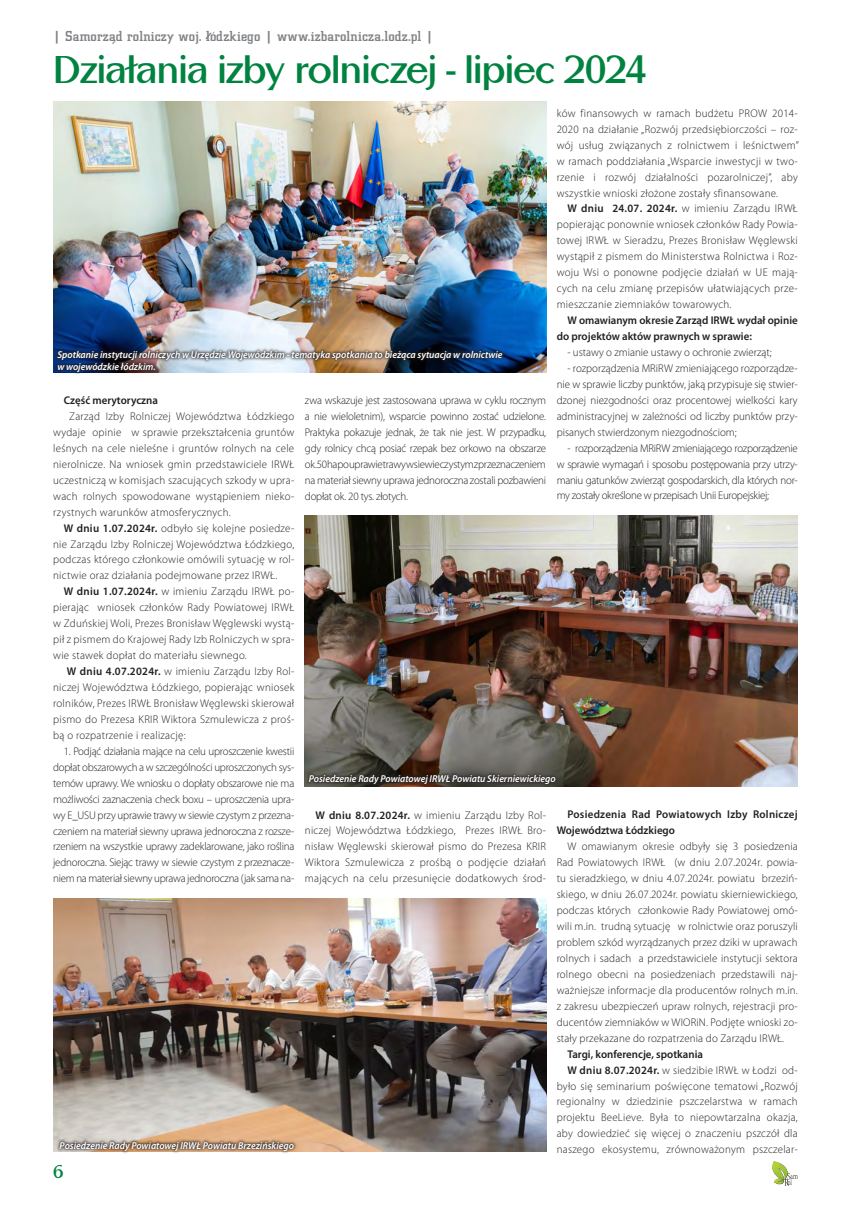
<style>
.page{position:relative;width:851px;height:1205px;background:#fff}
.page>*{position:absolute;margin:0;border:0;box-sizing:border-box;transform-origin:0 0}
.t1{font:700 37.5px "Altrincham";letter-spacing:-.04em;color:#008340}
.t2{font:700 17.5px "Altrincham";color:#008340}
.t3{font:500 15px "City DEE";letter-spacing:.01em;color:#808285}
.t4{font:300 11.25px/16px "Myriad Pro";letter-spacing:.025em;color:#231f20;text-align:justify}
.t5{font:600 11.25px/16px "Myriad Pro";color:#231f20}
.t6{font:600 11.25px/16px "Myriad Pro";letter-spacing:.02em;color:#231f20}
.t7{font:300 11.25px "Myriad Pro";color:#231f20}
.t8{font:italic 600 10px/12px "Myriad Pro";color:#fff}
.s1{font-weight:600}
</style>
<div class="page">
<img style="left:772px;top:1161px;width:25px;height:24px">
<svg style="left:205px;top:33px;width:7px;height:6px"></svg>
<img style="left:53px;top:898px;width:493px;height:254px">
<img style="left:53px;top:102px;width:493px;height:270px">
<div style="left:54px;top:347px;width:452px;height:29px;background:#231f20;opacity:.75"></div>
<img style="left:305px;top:516px;width:492px;height:271px">
<div style="left:305px;top:771px;width:254px;height:17px;background:#231f20;opacity:.75"></div>
<div style="left:56px;top:1137px;width:241px;height:17px;background:#231f20;opacity:.75"></div>
<h3 class="t3" style="left:53px;top:29px;width:381px">| Samorzad rolniczy woj. lódzkiego | www.izbarolnicza.lodz.pl |</h3>
<h1 class="t1" style="left:53px;top:47px;width:595px">Działania izby rolniczej - lipiec 2024</h1>
<p class="t4" style="left:556px;top:105px;width:244px">ków finansowych w ramach budżetu PROW 2014- 2020 na działanie „Rozwój przedsiębiorczości – roz&shy;wój usług związanych z rolnictwem i leśnictwem” w ramach poddziałania „Wsparcie inwestycji w two&shy;rzenie i rozwój działalności pozarolniczej”, aby wszystkie wnioski złożone zostały sfinansowane.</p>
<p class="t4" style="left:556px;top:201px;width:242px;text-indent:11px"><span class="s1">W dniu 24.07. 2024r.</span> w imieniu Zarządu IRWŁ popierając ponownie wniosek członków Rady Powia&shy;towej IRWŁ w Sieradzu, Prezes Bronisław Węglewski wystąpił z pismem do Ministerstwa Rolnictwa i Roz&shy;woju Wsi o ponowne podjęcie działań w UE mają&shy;cych na celu zmianę przepisów ułatwiających prze&shy;mieszczanie ziemniaków towarowych.</p>
<p class="t5" style="left:556px;top:312px;width:242px;text-indent:11px">W omawianym okresie Zarząd IRWŁ wydał opinie do projektów aktów prawnych w sprawie:</p>
<p class="t7" style="left:567px;top:346px;width:206px">- ustawy o zmianie ustawy o ochronie zwierząt;</p>
<p class="t4" style="left:556px;top:360px;width:242px;text-indent:11px">- rozporządzenia MRiRW zmieniającego rozporządze&shy;nie w sprawie liczby punktów, jaką przypisuje się stwier&shy;dzonej niezgodności oraz procentowej wielkości kary administracyjnej w zależności od liczby punktów przy&shy;pisanych stwierdzonym niezgodnościom;</p>
<p class="t4" style="left:556px;top:440px;width:242px;text-indent:11px">- rozporządzenia MRiRW zmieniającego rozporządzenie w sprawie wymagań i sposobu postępowania przy utrzy&shy;maniu gatunków zwierząt gospodarskich, dla których nor&shy;my zostały określone w przepisach Unii Europejskiej;</p>
<p class="t8" style="left:57px;top:348px;width:446px">Spotkanie instytucji rolniczych w Urzędzie Wojewódzkim - tematyka spotkania to bieżąca sytuacja w rolnictwie w wojewódzkie łódzkim.</p>
<p class="t4" style="left:305px;top:392px;width:242px">zwa wskazuje jest zastosowana uprawa w cyklu rocznym a nie wieloletnim), wsparcie powinno zostać udzielone.<br>Praktyka pokazuje jednak, że tak nie jest. W przypadku, gdy rolnicy chcą posiać rzepak bez orkowo na obszarze ok. 50ha po uprawie trawy w siewie czystym z przeznaczeniem na materiał siewny uprawa jednoroczna zostali pozbawieni dopłat ok. 20 tys. złotych.</p>
<p class="t5" style="left:64px;top:392px;width:96px">Część merytoryczna</p>
<p class="t4" style="left:53px;top:408px;width:242px;text-indent:16px">Zarząd Izby Rolniczej Województwa Łódzkiego wydaje opinie w sprawie przekształcenia gruntów leśnych na cele nieleśne i gruntów rolnych na cele nierolnicze. Na wniosek gmin przedstawiciele IRWŁ uczestniczą w komisjach szacujących szkody w upra&shy;wach rolnych spowodowane wystąpieniem nieko&shy;rzystnych warunków atmosferycznych.</p>
<p class="t4" style="left:53px;top:520px;width:242px;text-indent:11px"><span class="s1">W dniu 1.07.2024r.</span> odbyło się kolejne posiedze&shy;nie Zarządu Izby Rolniczej Województwa Łódzkiego, podczas którego członkowie omówili sytuację w rol&shy;nictwie oraz działania podejmowane przez IRWŁ.</p>
<p class="t4" style="left:53px;top:584px;width:242px;text-indent:11px"><span class="s1">W dniu 1.07.2024r.</span> w imieniu Zarządu IRWŁ po&shy;pierając wniosek członków Rady Powiatowej IRWŁ w Zduńskiej Woli, Prezes Bronisław Węglewski wystą&shy;pił z pismem do Krajowej Rady Izb Rolniczych w spra&shy;wie stawek dopłat do materiału siewnego.</p>
<p class="t4" style="left:53px;top:663px;width:242px;text-indent:14px"><span class="s1">W dniu 4.07.2024r.</span> w imieniu Zarządu Izby Rol&shy;niczej Województwa Łódzkiego, popierając wniosek rolników, Prezes IRWŁ Bronisław Węglewski skierował pismo do Prezesa KRIR Wiktora Szmulewicza z proś&shy;bą o rozpatrzenie i realizację:</p>
<p class="t4" style="left:53px;top:743px;width:242px;text-indent:11px">1. Podjąć działania mające na celu uproszczenie kwestii dopłat obszarowych a w szczególności uproszczonych sys&shy;temów uprawy. We wniosku o dopłaty obszarowe nie ma możliwości zaznaczenia check boxu – uproszczenia upra&shy;wy E_USU przy uprawie trawy w siewie czystym z przezna&shy;czeniem na materiał siewny uprawa jednoroczna z rozsze&shy;rzeniem na wszystkie uprawy zadeklarowane, jako roślina jednoroczna. Siejąc trawy w siewie czystym z przeznacze&shy;niem na materiał siewny uprawa jednoroczna (jak sama na-</p>
<p class="t8" style="left:309px;top:772px;width:248px">Posiedzenie Rady Powiatowej IRWŁ Powiatu Skierniewickiego</p>
<p class="t6" style="left:556px;top:806px;width:242px;text-indent:11px">Posiedzenia Rad Powiatowych Izby Rolniczej<br>Województwa Łódzkiego</p>
<p class="t4" style="left:556px;top:839px;width:242px;text-indent:11px">W omawianym okresie odbyły się 3 posiedzenia Rad Powiatowych IRWŁ (w dniu 2.07.2024r. powia&shy;tu sieradzkiego, w dniu 4.07.2024r. powiatu brzeziń&shy;skiego, w dniu 26.07.2024r. powiatu skierniewickiego, podczas których członkowie Rady Powiatowej omó&shy;wili m.in. trudną sytuację w rolnictwie oraz poruszyli problem szkód wyrządzanych przez dziki w uprawach rolnych i sadach a przedstawiciele instytucji sektora rolnego obecni na posiedzeniach przedstawili naj&shy;ważniejsze informacje dla producentów rolnych m.in. z zakresu ubezpieczeń upraw rolnych, rejestracji pro&shy;ducentów ziemniaków w WIORiN. Podjęte wnioski zo&shy;stały przekazane do rozpatrzenia do Zarządu IRWŁ.</p>
<p class="t5" style="left:567px;top:1045px;width:137px">Targi, konferencje, spotkania</p>
<p class="t4" style="left:567px;top:1062px;width:232px"><span class="s1">W dniu 8.07.2024r.</span> w siedzibie IRWŁ w Łodzi od-</p>
<p class="t4" style="left:556px;top:1078px;width:242px">było się seminarium poświęcone tematowi „Rozwój</p>
<p class="t4" style="left:556px;top:1094px;width:242px">regionalny w dziedzinie pszczelarstwa w ramach</p>
<p class="t4" style="left:556px;top:1110px;width:242px">projektu BeeLieve. Była to niepowtarzalna okazja,</p>
<p class="t4" style="left:556px;top:1126px;width:242px">aby dowiedzieć się więcej o znaczeniu pszczół dla</p>
<p class="t4" style="left:556px;top:1141px;width:242px">naszego ekosystemu, zrównoważonym pszczelar-</p>
<p class="t4" style="left:305px;top:807px;width:242px;text-indent:11px"><span class="s1">W dniu 8.07.2024r.</span> w imieniu Zarządu Izby Rol&shy;niczej Województwa Łódzkiego, Prezes IRWŁ Bro&shy;nisław Węglewski skierował pismo do Prezesa KRIR Wiktora Szmulewicza z prośbą o podjęcie działań mających na celu przesunięcie dodatkowych środ-</p>
<p class="t8" style="left:60px;top:1139px;width:236px">Posiedzenie Rady Powiatowej IRWŁ Powiatu Brzezińskiego</p>
<h2 class="t2" style="left:53px;top:1161px;width:12px">6</h2>
</div>
